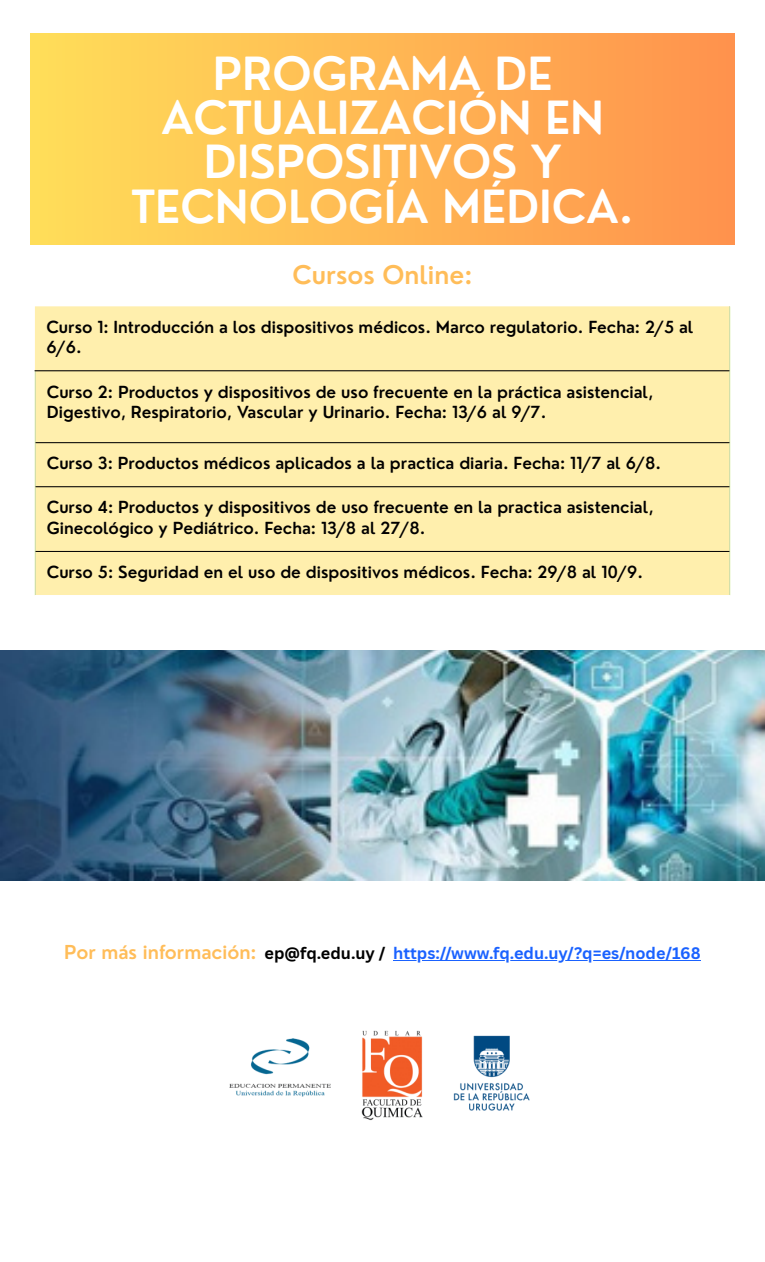
<style>
.page{position:relative;width:765px;height:1262px;background:#fff}
.page>*{position:absolute;margin:0;border:0;box-sizing:border-box;transform-origin:0 0}
.t1{font:600 44.62px/44.4px "Nourd";color:#fff;text-align:center}
.t2{font:600 25px "Nourd";color:#ffbd59}
.t3{font:600 16.25px/20.6px "Nourd";color:#000}
.t4{font:700 16.25px "Canva Sans";color:#1a62ff}
.s1{font-family:"Nourd";font-weight:600;font-size:18.75px;color:#ffbd59}
.s2{color:#000}
</style>
<div class="page">
<hr style="left:393px;top:960px;width:308px;height:1px;background:#1a62ff">
<div style="left:31px;top:34px;width:703px;height:211px;background:linear-gradient(to right,#ffde59,#ff924d)"></div>
<div style="left:35px;top:307px;width:694px;height:288px;background:#ffefad"></div>
<hr style="left:35px;top:371px;width:1px;height:224px;background:#def6bf">
<hr style="left:729px;top:307px;width:1px;height:288px;background:#def6bf">
<hr style="left:35px;top:370px;width:694px;height:1px;background:#000">
<hr style="left:36px;top:442px;width:693px;height:1px;background:#000">
<hr style="left:36px;top:486px;width:693px;height:1px;background:#000">
<hr style="left:36px;top:551px;width:693px;height:1px;background:#000">
<img style="left:0;top:651px;width:765px;height:229px">
<img style="left:229px;top:1030px;width:301px;height:91px">
<p class="t1" style="left:131px;top:51px;width:504px">PROGRAMA DE<br>ACTUALIZACIÓN EN<br>DISPOSITIVOS Y<br>TECNOLOGÍA MÉDICA.</p>
<h1 class="t2" style="left:293px;top:259px;width:181px">Cursos Online:</h1>
<p class="t3" style="left:46px;top:316px;width:649px">Curso 1: Introducción a los dispositivos médicos. Marco regulatorio. Fecha: 2/5 al<br>6/6.</p>
<p class="t3" style="left:47px;top:381px;width:608px">Curso 2: Productos y dispositivos de uso frecuente en la práctica asistencial,<br>Digestivo, Respiratorio, Vascular y Urinario. Fecha: 13/6 al 9/7.</p>
<p class="t3" style="left:47px;top:453px;width:616px">Curso 3: Productos médicos aplicados a la practica diaria. Fecha: 11/7 al 6/8.</p>
<p class="t3" style="left:47px;top:497px;width:608px">Curso 4: Productos y dispositivos de uso frecuente en la practica asistencial,<br>Ginecológico y Pediátrico. Fecha: 13/8 al 27/8.</p>
<p class="t3" style="left:47px;top:562px;width:598px">Curso 5: Seguridad en el uso de dispositivos médicos. Fecha: 29/8 al 10/9.</p>
<h2 class="t4" style="left:64px;top:942px;width:638px"><span class="s1">Por más información:</span> <span class="s2">ep@fq.edu.uy /</span> https://www.fq.edu.uy/?q=es/node/168</h2>
</div>
